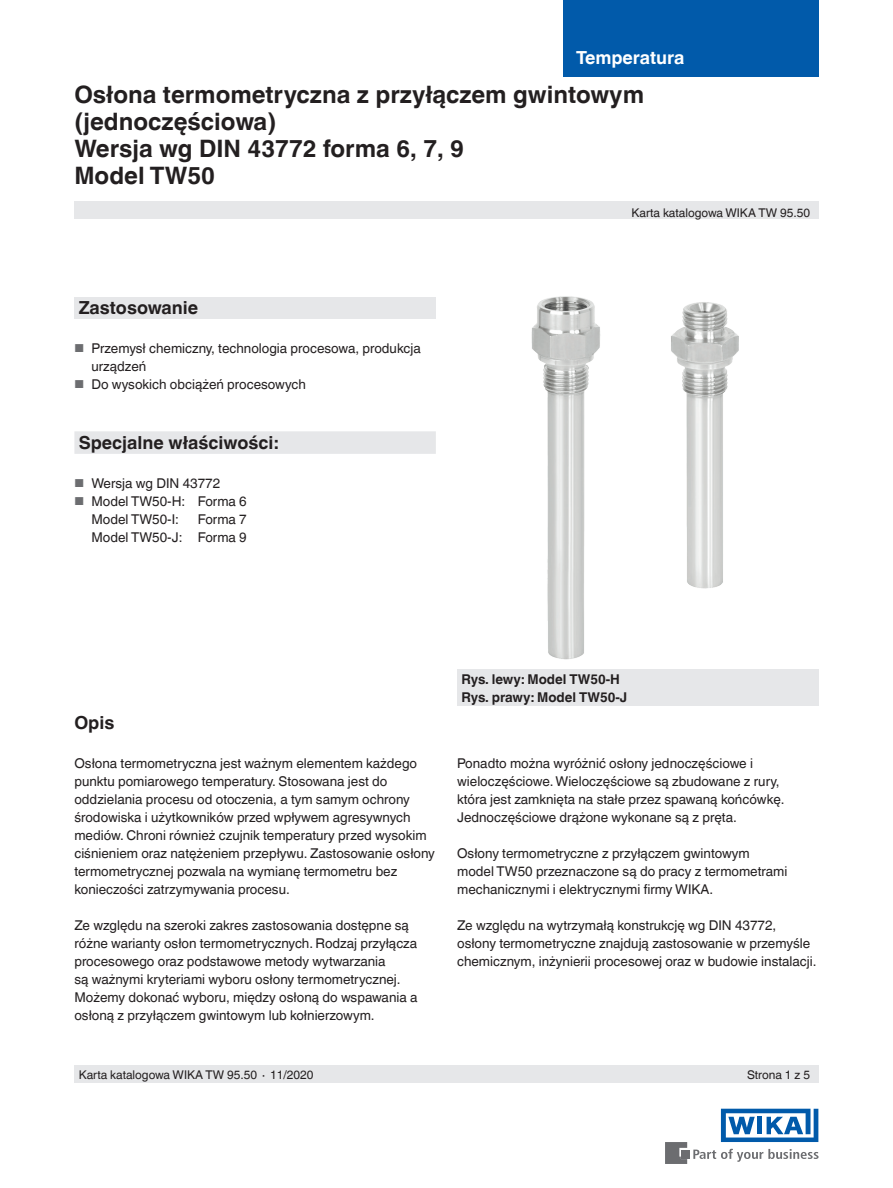
<style>
.page{position:relative;width:893px;height:1188px;background:#fff}
.page>*{position:absolute;margin:0;border:0;box-sizing:border-box;transform-origin:0 0}
.Headline{font:700 24px/27px "Helvetica World";color:#231f20}
.Subheadline1_grey_fi{font:700 18px "Helvetica World";color:#231f20}
.Subheadline1{font:700 18px "Helvetica World";color:#231f20}
.t1{font:700 18px "Helvetica World";color:#fff}
.Running_text{font:13.5px/18px "Helvetica World";color:#231f20}
.Subheadline2{font:700 13.5px "Helvetica World";color:#231f20}
.Small_text{font:12px "Helvetica World";color:#231f20}
.s1{font-size:11.55px;color:#6c6d70}
</style>
<div class="page">
<div style="left:74px;top:297px;width:362px;height:22px;background:#e6e7e9"></div>
<div style="left:74px;top:202px;width:745px;height:17px;background:#e6e7e9"></div>
<div style="left:74px;top:1066px;width:745px;height:17px;background:#e6e7e9"></div>
<svg style="left:693px;top:1149px;width:126px;height:13px"></svg>
<div style="left:682px;top:1150px;width:8px;height:8px;background:#6c6d70"></div>
<svg style="left:665px;top:1142px;width:22px;height:22px"></svg>
<svg style="left:721px;top:1109px;width:97px;height:33px"></svg>
<div style="left:563px;top:0;width:256px;height:77px;background:#015aaa"></div>
<div style="left:457px;top:670px;width:362px;height:36px;background:#e6e7e9"></div>
<div style="left:74px;top:431px;width:362px;height:23px;background:#e6e7e9"></div>
<img style="left:531px;top:296px;width:208px;height:364px">
<h2 class="t1" style="left:576px;top:47px;width:110px">Temperatura</h2>
<p class="Headline" style="left:74px;top:81px;width:571px">Osłona termometryczna z przyłączem gwintowym (jednoczęściowa)</p>
<p class="Headline" style="left:74px;top:135px;width:391px">Wersja wg DIN 43772 forma 6, 7, 9</p>
<p class="Headline" style="left:74px;top:162px;width:142px">Model TW50</p>
<p class="Subheadline1" style="left:79px;top:297px;width:121px">Zastosowanie</p>
<p class="Running_text" style="left:91px;top:339px;width:331px;text-indent:-17px"><span class="s1">■</span> Przemysł chemiczny, technologia procesowa, produkcja urządzeń</p>
<p class="Running_text" style="left:74px;top:375px;width:233px"><span class="s1">■</span> Do wysokich obciążeń procesowych</p>
<p class="Subheadline1_grey_fi" style="left:79px;top:432px;width:201px">Specjalne właściwości:</p>
<p class="Running_text" style="left:74px;top:474px;width:147px"><span class="s1">■</span> Wersja wg DIN 43772</p>
<p class="Running_text" style="left:74px;top:492px;width:112px"><span class="s1">■</span> Model TW50-H:</p>
<p class="Running_text" style="left:198px;top:492px;width:51px">Forma 6</p>
<p class="Running_text" style="left:91px;top:510px;width:89px">Model TW50-I:</p>
<p class="Running_text" style="left:198px;top:510px;width:51px">Forma 7</p>
<p class="Running_text" style="left:91px;top:529px;width:93px">Model TW50-J:</p>
<p class="Running_text" style="left:198px;top:529px;width:51px">Forma 9</p>
<p class="Small_text" style="left:631px;top:206px;width:180px">Karta katalogowa WIKA TW 95.50</p>
<p class="Subheadline1" style="left:74px;top:713px;width:42px">Opis</p>
<p class="Running_text" style="left:74px;top:755px;width:362px">Osłona termometryczna jest ważnym elementem każdego punktu pomiarowego temperatury. Stosowana jest do oddzielania procesu od otoczenia, a tym samym ochrony środowiska i użytkowników przed wpływem agresywnych mediów. Chroni również czujnik temperatury przed wysokim ciśnieniem oraz natężeniem przepływu. Zastosowanie osłony termometrycznej pozwala na wymianę termometru bez konieczości zatrzymywania procesu.</p>
<p class="Running_text" style="left:74px;top:917px;width:345px">Ze względu na szeroki zakres zastosowania dostępne są różne warianty osłon termometrycznych. Rodzaj przyłącza procesowego oraz podstawowe metody wytwarzania<br>są ważnymi kryteriami wyboru osłony termometrycznej.<br>Możemy dokonać wyboru, między osłoną do wspawania a osłoną z przyłączem gwintowym lub kołnierzowym.</p>
<p class="Subheadline2" style="left:461px;top:671px;width:160px">Rys. lewy: Model TW50-H</p>
<p class="Subheadline2" style="left:461px;top:689px;width:167px">Rys. prawy: Model TW50-J</p>
<p class="Running_text" style="left:457px;top:755px;width:329px">Ponadto można wyróżnić osłony jednoczęściowe i wieloczęściowe. Wieloczęściowe są zbudowane z rury, która jest zamknięta na stałe przez spawaną końcówkę.<br>Jednoczęściowe drążone wykonane są z pręta.</p>
<p class="Running_text" style="left:457px;top:845px;width:332px">Osłony termometryczne z przyłączem gwintowym model TW50 przeznaczone są do pracy z termometrami mechanicznymi i elektrycznymi firmy WIKA.</p>
<p class="Running_text" style="left:457px;top:917px;width:361px">Ze względu na wytrzymałą konstrukcję wg DIN 43772, osłony termometryczne znajdują zastosowanie w przemyśle chemicznym, inżynierii procesowej oraz w budowie instalacji.</p>
<p class="Small_text" style="left:79px;top:1068px;width:236px">Karta katalogowa WIKA TW 95.50 ∙ 11/2020</p>
<p class="Small_text" style="left:747px;top:1068px;width:65px">Strona 1 z 5</p>
</div>
